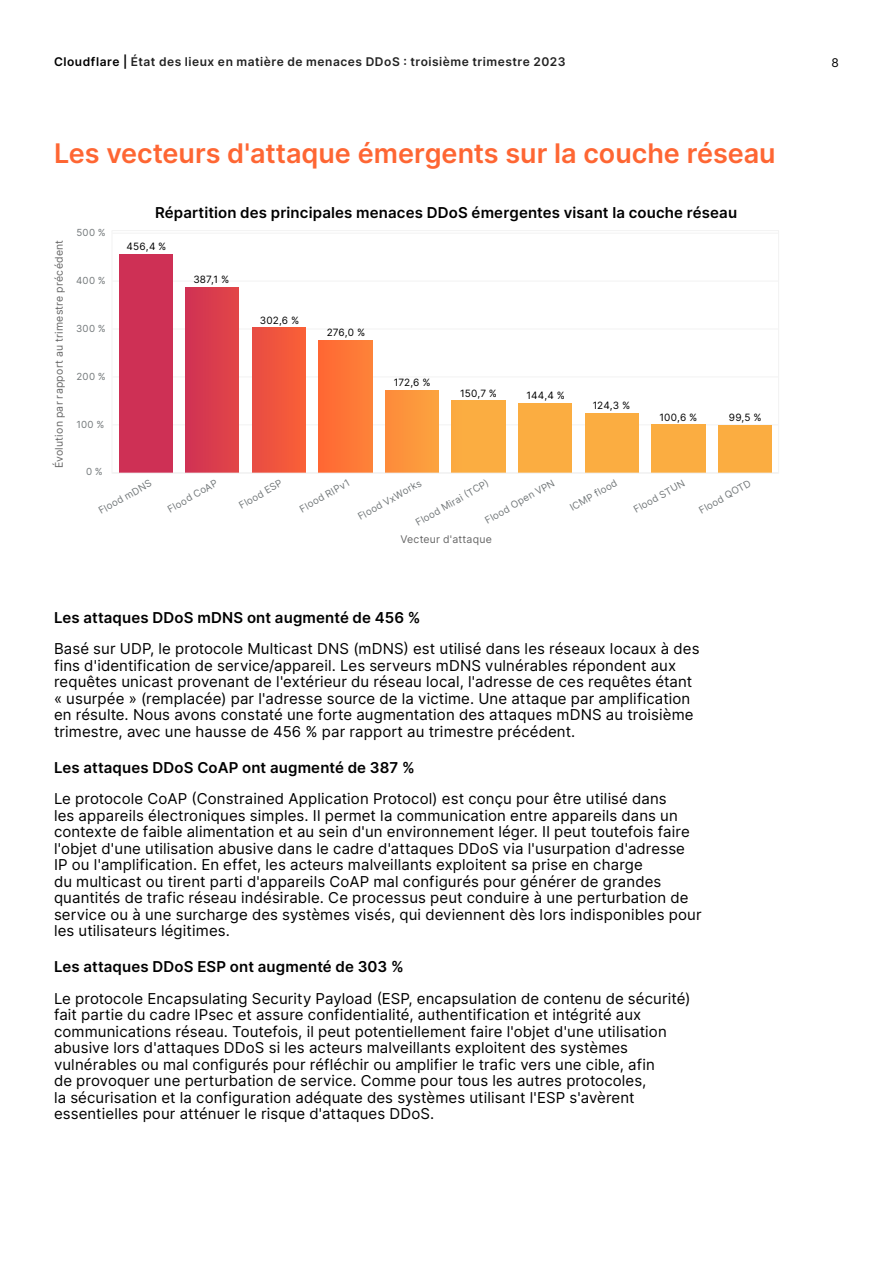
<style>
.page{position:relative;width:893px;height:1263px;background:#fff}
.page>*{position:absolute;margin:0;border:0;box-sizing:border-box;transform-origin:0 0}
.Subhead1_Orange{font:600 27px "Inter";color:#fe6633}
.Copy{font:15px/16.5px "Inter";letter-spacing:.01em;color:#000}
.Subhead2_Black{font:600 15px "Inter";letter-spacing:.01em;color:#000}
.Copy-2{font:600 15px "Inter";letter-spacing:.01em;color:#000}
.t1{font:600 12px "Inter";letter-spacing:.045em;color:#222}
.t2{font:12px "Inter";color:#000}
.Copy-3{font:10.5px "Inter";letter-spacing:.025em;color:#666}
.Copy-4{font:10.05px "Inter";letter-spacing:.01em;color:#000}
.Copy-5{font:9.75px "Inter";letter-spacing:.03em;color:#73787a}
.s1{color:#000}
</style>
<div class="page">
<hr style="left:112px;top:424px;width:666px;height:1px;background:#f2f2f2">
<hr style="left:112px;top:376px;width:666px;height:1px;background:#f2f2f2">
<hr style="left:112px;top:329px;width:666px;height:1px;background:#f2f2f2">
<hr style="left:112px;top:281px;width:666px;height:1px;background:#f2f2f2">
<hr style="left:112px;top:233px;width:666px;height:1px;background:#f2f2f2">
<hr style="left:112px;top:472px;width:666px;height:1px;background:#f2f2f2">
<div style="left:119px;top:254px;width:53px;height:219px;background:#ce3055"></div>
<div style="left:186px;top:287px;width:53px;height:186px;background:#d93c4d"></div>
<div style="left:252px;top:328px;width:53px;height:145px;background:#f1563d"></div>
<div style="left:319px;top:340px;width:53px;height:133px;background:linear-gradient(to right,#ff6733,#fd8339)"></div>
<div style="left:385px;top:390px;width:54px;height:83px;background:#fc973d"></div>
<div style="left:452px;top:400px;width:53px;height:73px;background:#fbad41"></div>
<div style="left:519px;top:404px;width:53px;height:69px;background:#fbad41"></div>
<div style="left:585px;top:413px;width:53px;height:60px;background:#fbad41"></div>
<div style="left:652px;top:425px;width:53px;height:48px;background:#fbad41"></div>
<div style="left:718px;top:425px;width:54px;height:48px;background:#fbad41"></div>
<hr style="left:112px;top:473px;width:667px;height:1px;background:#f2f2f2">
<hr style="left:112px;top:230px;width:667px;height:1px;background:#f2f2f2">
<hr style="left:112px;top:231px;width:1px;height:242px;background:#f2f2f2">
<hr style="left:778px;top:231px;width:1px;height:242px;background:#f2f2f2">
<p class="t1" style="left:54px;top:53px;width:513px"><span class="s1">Cloudflare |</span> État des lieux en matière de menaces DDoS : troisième trimestre 2023</p>
<p class="t2" style="left:832px;top:54px;width:9px">8</p>
<p class="Subhead1_Orange" style="left:54px;top:134px;width:723px">Les vecteurs d'attaque émergents sur la couche réseau</p>
<p class="Copy-3" style="left:51px;top:468px;width:230px;rotate:-90deg">Évolution par rapport au trimestre précédent</p>
<p class="Copy-5" style="left:76px;top:225px;width:31px">500 %</p>
<p class="Copy-5" style="left:76px;top:273px;width:31px">400 %</p>
<p class="Copy-5" style="left:76px;top:321px;width:31px">300 %</p>
<p class="Copy-5" style="left:77px;top:369px;width:31px">200 %</p>
<p class="Copy-5" style="left:76px;top:417px;width:29px">100 %</p>
<p class="Copy-2" style="left:155px;top:202px;width:584px">Répartition des principales menaces DDoS émergentes visant la couche réseau</p>
<p class="Copy-4" style="left:127px;top:239px;width:41px">456,4 %</p>
<p class="Copy-4" style="left:193px;top:272px;width:37px">387,1 %</p>
<p class="Copy-4" style="left:260px;top:313px;width:41px">302,6 %</p>
<p class="Copy-4" style="left:327px;top:325px;width:40px">276,0 %</p>
<p class="Copy-4" style="left:394px;top:375px;width:38px">172,6 %</p>
<p class="Copy-4" style="left:460px;top:386px;width:39px">150,7 %</p>
<p class="Copy-4" style="left:527px;top:388px;width:40px">144,4 %</p>
<p class="Copy-4" style="left:593px;top:398px;width:39px">124,3 %</p>
<p class="Copy-4" style="left:659px;top:409px;width:39px">100,6 %</p>
<p class="Copy-4" style="left:729px;top:410px;width:34px">99,5 %</p>
<p class="Copy-5" style="left:86px;top:465px;width:18px">0 %</p>
<p class="Copy-5" style="left:96px;top:505px;width:61px;rotate:-30deg">Flood mDNS</p>
<p class="Copy-5" style="left:165px;top:504px;width:57px;rotate:-30deg">Flood CoAP</p>
<p class="Copy-5" style="left:236px;top:500px;width:50px;rotate:-30deg">Flood ESP</p>
<p class="Copy-5" style="left:297px;top:503px;width:57px;rotate:-30deg">Flood RIPv1</p>
<p class="Copy-5" style="left:355px;top:511px;width:73px;rotate:-30deg">Flood VxWorks</p>
<p class="Copy-5" style="left:413px;top:517px;width:84px;rotate:-30deg">Flood Mirai (TCP)</p>
<p class="Copy-5" style="left:482px;top:515px;width:80px;rotate:-30deg">Flood Open VPN</p>
<p class="Copy-5" style="left:567px;top:502px;width:54px;rotate:-30deg">ICMP flood</p>
<p class="Copy-5" style="left:631px;top:504px;width:59px;rotate:-30deg">Flood STUN</p>
<p class="Copy-5" style="left:696px;top:505px;width:59px;rotate:-30deg">Flood QOTD</p>
<p class="Copy-3" style="left:400px;top:531px;width:93px">Vecteur d'attaque</p>
<p class="Subhead2_Black" style="left:54px;top:606px;width:368px">Les attaques DDoS mDNS ont augmenté de 456 %</p>
<p class="Copy" style="left:54px;top:640px;width:647px">Basé sur UDP, le protocole Multicast DNS (mDNS) est utilisé dans les réseaux locaux à des fins d'identification de service/appareil. Les serveurs mDNS vulnérables répondent aux requêtes unicast provenant de l'extérieur du réseau local, l'adresse de ces requêtes étant « usurpée » (remplacée) par l'adresse source de la victime. Une attaque par amplification en résulte. Nous avons constaté une forte augmentation des attaques mDNS au troisième trimestre, avec une hausse de 456 % par rapport au trimestre précédent.</p>
<p class="Subhead2_Black" style="left:54px;top:756px;width:362px">Les attaques DDoS CoAP ont augmenté de 387 %</p>
<p class="Copy" style="left:54px;top:790px;width:649px">Le protocole CoAP (Constrained Application Protocol) est conçu pour être utilisé dans<br>les appareils électroniques simples. Il permet la communication entre appareils dans un contexte de faible alimentation et au sein d'un environnement léger. Il peut toutefois faire l'objet d'une utilisation abusive dans le cadre d'attaques DDoS via l'usurpation d'adresse IP ou l'amplification. En effet, les acteurs malveillants exploitent sa prise en charge<br>du multicast ou tirent parti d'appareils CoAP mal configurés pour générer de grandes quantités de trafic réseau indésirable. Ce processus peut conduire à une perturbation de service ou à une surcharge des systèmes visés, qui deviennent dès lors indisponibles pour les utilisateurs légitimes.</p>
<p class="Subhead2_Black" style="left:54px;top:956px;width:351px">Les attaques DDoS ESP ont augmenté de 303 %</p>
<p class="Copy" style="left:54px;top:990px;width:638px">Le protocole Encapsulating Security Payload (ESP, encapsulation de contenu de sécurité) fait partie du cadre IPsec et assure confidentialité, authentification et intégrité aux communications réseau. Toutefois, il peut potentiellement faire l'objet d'une utilisation abusive lors d'attaques DDoS si les acteurs malveillants exploitent des systèmes vulnérables ou mal configurés pour réfléchir ou amplifier le trafic vers une cible, afin<br>de provoquer une perturbation de service. Comme pour tous les autres protocoles,<br>la sécurisation et la configuration adéquate des systèmes utilisant l'ESP s'avèrent essentielles pour atténuer le risque d'attaques DDoS.</p>
</div>
